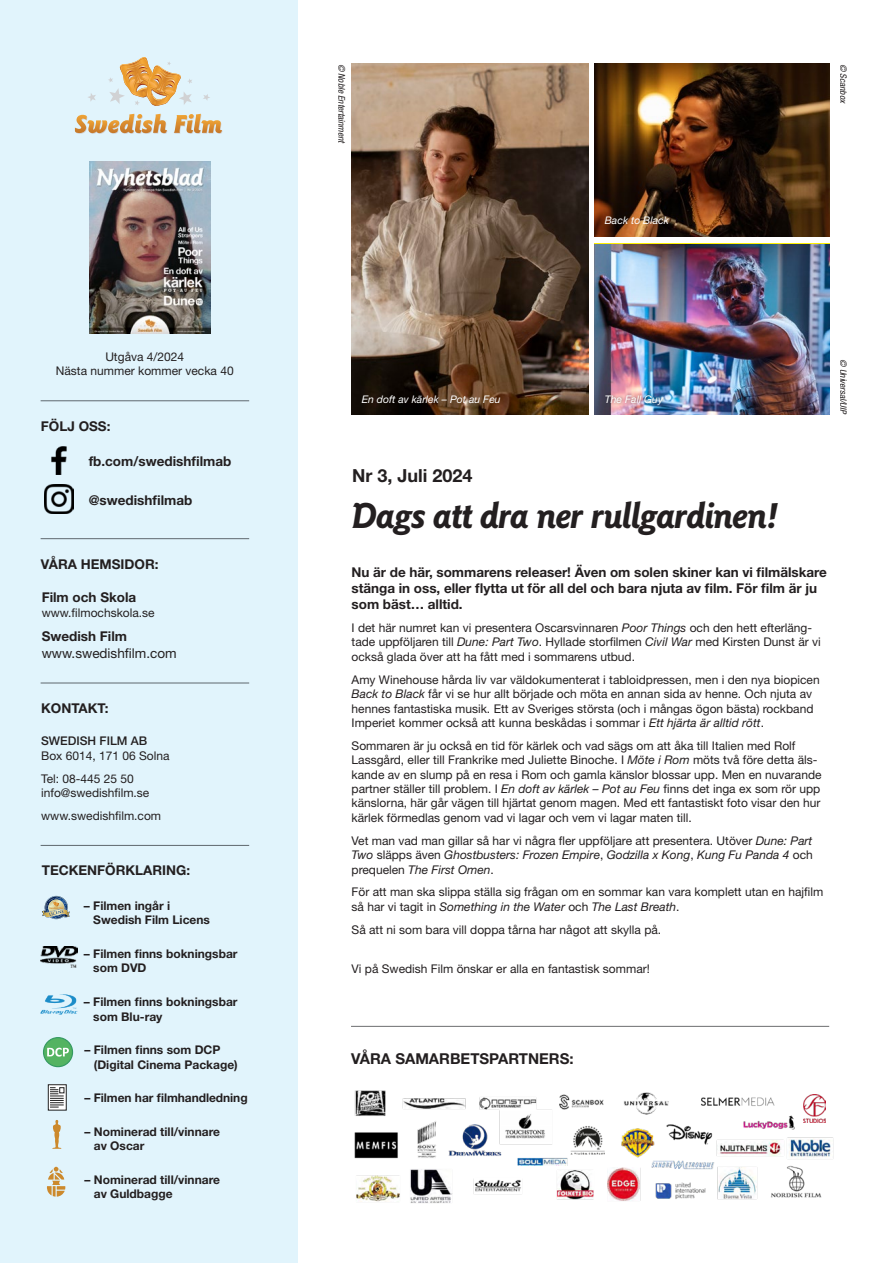
<style>
.page{position:relative;width:893px;height:1263px;background:#fff}
.page>*{position:absolute;margin:0;border:0;box-sizing:border-box;transform-origin:0 0}
.SWE_Filmtitel{font:italic 700 37.5px "Goudy Sans Std";letter-spacing:-.03em;color:#231f20}
.SWE_Filmtitel-2{font:700 18px "Helvetica Neue LT Std";color:#231f20}
.SWE_Filmtitel-3{font:700 15px "Helvetica Neue LT Std";color:#231f20}
.SWE_Filmtitel-4{font:700 13.5px/16.2px "Helvetica Neue LT Std";letter-spacing:-.005em;color:#231f20}
.SWE_Filmtitel-5{font:13.5px "Helvetica Neue LT Std";color:#231f20}
.SWE_Filmtitel-6{font:12px/14.4px "Helvetica Neue LT Std";color:#231f20}
.SWE_Filmtitel-7{font:700 12px/14.4px "Helvetica Neue LT Std";color:#231f20}
.SWE_Filmtitel-8{font:italic 10.5px "Helvetica Neue LT Std";color:#fff}
.t1{font:italic condensed 9.15px "Helvetica Neue LT Std";color:#231f20}
.s1{font-weight:500}
.s2{font-style:italic}
</style>
<div class="page">
<div style="left:0;top:0;width:298px;height:1263px;background:#e1f4fc"></div>
<img style="left:351px;top:64px;width:237px;height:350px">
<img style="left:594px;top:64px;width:235px;height:173px">
<img style="left:594px;top:244px;width:235px;height:170px">
<div style="left:603px;top:393px;width:64px;height:15px;background:#231f20;opacity:.49"></div>
<hr style="left:351px;top:1026px;width:478px;height:1px;background:#6c6d70">
<img style="left:354px;top:1090px;width:480px;height:113px">
<svg style="left:802px;top:1092px;width:27px;height:33px"></svg>
<img style="left:804px;top:1094px;width:22px;height:28px">
<svg style="left:47px;top:1167px;width:18px;height:30px"></svg>
<svg style="left:52px;top:1120px;width:10px;height:29px"></svg>
<img style="left:40px;top:994px;width:38px;height:20px">
<img style="left:51px;top:446px;width:16px;height:29px">
<img style="left:45px;top:485px;width:28px;height:28px">
<hr style="left:41px;top:845px;width:208px;height:1px;background:#6c6d70">
<hr style="left:41px;top:683px;width:208px;height:1px;background:#6c6d70">
<hr style="left:41px;top:538px;width:208px;height:1px;background:#6c6d70">
<div style="left:48px;top:1085px;width:18px;height:25px;background:#fff"></div>
<div style="left:48px;top:1084px;width:19px;height:27px;border:1px solid #212121"></div>
<svg style="left:50px;top:1087px;width:14px;height:21px"></svg>
<svg style="left:43px;top:1037px;width:30px;height:30px"></svg>
<svg style="left:75px;top:114px;width:93px;height:20px"></svg>
<svg style="left:174px;top:114px;width:49px;height:20px"></svg>
<svg style="left:203px;top:94px;width:7px;height:6px"></svg>
<svg style="left:88px;top:93px;width:8px;height:8px"></svg>
<svg style="left:108px;top:57px;width:84px;height:49px"></svg>
<hr style="left:41px;top:400px;width:208px;height:1px;background:#6c6d70">
<img style="left:89px;top:162px;width:122px;height:171px">
<img style="left:40px;top:946px;width:38px;height:21px">
<svg style="left:42px;top:896px;width:28px;height:23px"></svg>
<p class="SWE_Filmtitel-6" style="left:56px;top:349px;width:179px;text-align:center">Utgåva 4/2024<br>Nästa nummer kommer vecka 40</p>
<p class="SWE_Filmtitel-4" style="left:41px;top:418px;width:71px">FÖLJ OSS:</p>
<p class="SWE_Filmtitel-4" style="left:89px;top:453px;width:144px">fb.com/swedishfilmab</p>
<p class="SWE_Filmtitel-4" style="left:89px;top:492px;width:105px">@swedishfilmab</p>
<p class="SWE_Filmtitel-4" style="left:41px;top:555px;width:119px">VÅRA HEMSIDOR:</p>
<p class="SWE_Filmtitel-4" style="left:42px;top:589px;width:96px">Film och Skola</p>
<p class="SWE_Filmtitel-6" style="left:42px;top:605px;width:115px">www.filmochskola.se</p>
<p class="SWE_Filmtitel-4" style="left:42px;top:628px;width:87px">Swedish Film</p>
<p class="SWE_Filmtitel-5" style="left:42px;top:645px;width:136px">www.swedishfilm.com</p>
<p class="SWE_Filmtitel-4" style="left:41px;top:700px;width:69px">KONTAKT:</p>
<p class="SWE_Filmtitel-6" style="left:41px;top:733px;width:130px"><span class="s1">SWEDISH FILM AB<br></span>Box 6014, 171 06 Solna</p>
<p class="SWE_Filmtitel-6" style="left:41px;top:771px;width:110px">Tel: 08-445 25 50 info@swedishfilm.se</p>
<p class="SWE_Filmtitel-6" style="left:41px;top:808px;width:121px">www.swedishfilm.com</p>
<p class="SWE_Filmtitel-4" style="left:42px;top:862px;width:150px">TECKENFÖRKLARING:</p>
<p class="SWE_Filmtitel-7" style="left:93px;top:898px;width:118px;text-indent:-9px">– Filmen ingår i<br>Swedish Film Licens</p>
<p class="SWE_Filmtitel-7" style="left:93px;top:946px;width:146px;text-indent:-9px">– Filmen finns bokningsbar som DVD</p>
<p class="SWE_Filmtitel-7" style="left:93px;top:994px;width:146px;text-indent:-9px">– Filmen finns bokningsbar som Blu-ray</p>
<p class="SWE_Filmtitel-7" style="left:94px;top:1043px;width:145px;text-indent:-9px">– Filmen finns som DCP (Digital Cinema Package)</p>
<p class="SWE_Filmtitel-7" style="left:85px;top:1090px;width:165px">– Filmen har filmhandledning</p>
<p class="SWE_Filmtitel-7" style="left:94px;top:1124px;width:128px;text-indent:-9px">– Nominerad till/vinnare av Oscar</p>
<p class="SWE_Filmtitel-7" style="left:94px;top:1172px;width:128px;text-indent:-9px">– Nominerad till/vinnare av Guldbagge</p>
<p class="t1" style="left:347px;top:64px;width:82px;rotate:90deg">© Noble Entertainment</p>
<p class="SWE_Filmtitel-8" style="left:605px;top:214px;width:66px">Back to Black</p>
<p class="t1" style="left:849px;top:64px;width:41px;rotate:90deg">© Scanbox</p>
<p class="SWE_Filmtitel-8" style="left:362px;top:393px;width:141px">En doft av kärlek – Pot au Feu</p>
<p class="SWE_Filmtitel-8" style="left:605px;top:393px;width:60px">The Fall Guy</p>
<p class="t1" style="left:849px;top:359px;width:57px;rotate:90deg">© Universal/UIP</p>
<p class="SWE_Filmtitel-2" style="left:352px;top:464px;width:122px">Nr 3, Juli 2024</p>
<p class="SWE_Filmtitel" style="left:352px;top:494px;width:429px">Dags att dra ner rullgardinen!</p>
<p class="SWE_Filmtitel-4" style="left:352px;top:563px;width:477px">Nu är de här, sommarens releaser! Även om solen skiner kan vi filmälskare stänga in oss, eller flytta ut för all del och bara njuta av film. För film är ju som bäst… alltid.</p>
<p class="SWE_Filmtitel-6" style="left:352px;top:620px;width:471px">I det här numret kan vi presentera Oscarsvinnaren <span class="s2">Poor Things</span> och den hett efterläng&shy;tade uppföljaren till <span class="s2">Dune: Part Two</span>. Hyllade storfilmen <span class="s2">Civil War</span> med Kirsten Dunst är vi också glada över att ha fått med i sommarens utbud.</p>
<p class="SWE_Filmtitel-6" style="left:352px;top:672px;width:470px">Amy Winehouse hårda liv var väldokumenterat i tabloidpressen, men i den nya biopicen <span class="s2">Back to Black</span> får vi se hur allt började och möta en annan sida av henne. Och njuta av hennes fantastiska musik. Ett av Sveriges största (och i mångas ögon bästa) rockband Imperiet kommer också att kunna beskådas i sommar i <span class="s2">Ett hjärta är alltid rött</span>.</p>
<p class="SWE_Filmtitel-6" style="left:352px;top:738px;width:471px">Sommaren är ju också en tid för kärlek och vad sägs om att åka till Italien med Rolf Lassgård, eller till Frankrike med Juliette Binoche. I <span class="s2">Möte i Rom</span> möts två före detta äls&shy;kande av en slump på en resa i Rom och gamla känslor blossar upp. Men en nuvarande partner ställer till problem. I <span class="s2">En doft av kärlek – Pot au Feu</span> finns det inga ex som rör upp känslorna, här går vägen till hjärtat genom magen. Med ett fantastiskt foto visar den hur kärlek förmedlas genom vad vi lagar och vem vi lagar maten till.</p>
<p class="SWE_Filmtitel-6" style="left:352px;top:833px;width:463px;text-align:justify">Vet man vad man gillar så har vi några fler uppföljare att presentera. Utöver <span class="s2">Dune: Part Two</span> släpps även <span class="s2">Ghostbusters: Frozen Empire</span>, <span class="s2">Godzilla x Kong</span>, <span class="s2">Kung Fu Panda 4</span> och prequelen <span class="s2">The First Omen</span>.</p>
<p class="SWE_Filmtitel-6" style="left:352px;top:885px;width:473px">För att man ska slippa ställa sig frågan om en sommar kan vara komplett utan en hajfilm så har vi tagit in <span class="s2">Something in the Water</span> och <span class="s2">The Last Breath</span>.</p>
<p class="SWE_Filmtitel-6" style="left:352px;top:922px;width:311px">Så att ni som bara vill doppa tårna har något att skylla på.</p>
<p class="SWE_Filmtitel-6" style="left:352px;top:961px;width:300px">Vi på Swedish Film önskar er alla en fantastisk sommar!</p>
<p class="SWE_Filmtitel-3" style="left:351px;top:1049px;width:224px">VÅRA SAMARBETSPARTNERS:</p>
</div>
